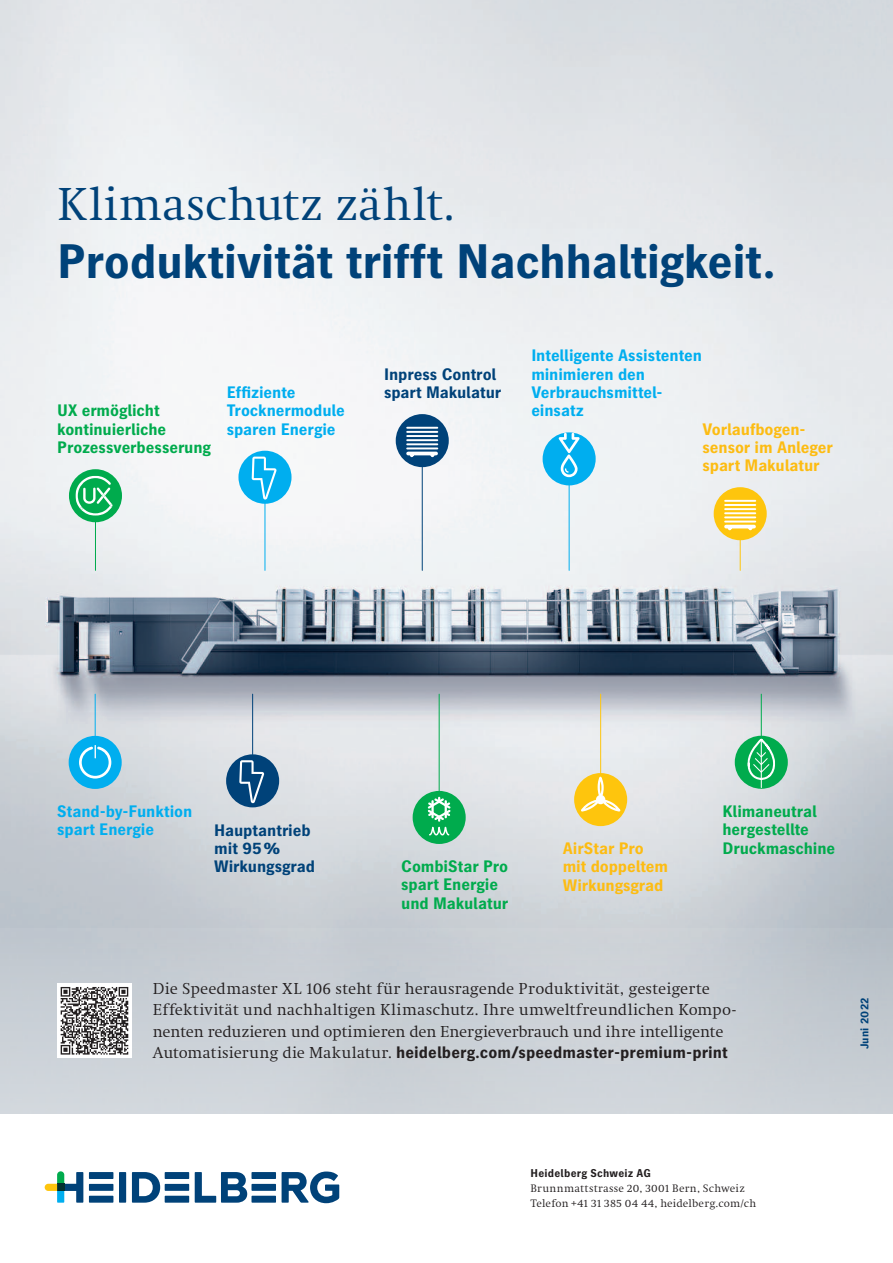
<style>
.page{position:relative;width:893px;height:1263px;background:#fff}
.page>*{position:absolute;margin:0;border:0;box-sizing:border-box;transform-origin:0 0}
.t1{font:700 48px "Heidelberg Gothic Ml";letter-spacing:-.005em;color:#004279}
.t2{font:48px "Heidelberg Antiqua ML";letter-spacing:.005em;color:#004279}
.t3{font:16.5px/21.3px "Heidelberg Antiqua ML";color:#231f20}
.t4{font:700 16.5px/18.3px "Heidelberg Gothic Ml";letter-spacing:-.005em;color:#00aeef}
.t5{font:700 16.5px/18.3px "Heidelberg Gothic Ml";letter-spacing:-.005em;color:#00ab4d}
.t6{font:700 16.5px/18.3px "Heidelberg Gothic Ml";letter-spacing:-.005em;color:#fdbc12}
.t7{font:700 16.5px "Heidelberg Gothic Ml";letter-spacing:.005em;color:#231f20}
.t8{font:700 16.5px/18.3px "Heidelberg Gothic Ml";letter-spacing:-.005em;color:#004279}
.t9{font:11.25px/14.9px "Heidelberg Antiqua ML";letter-spacing:.02em;color:#231f20}
.t10{font:700 11.25px "Heidelberg Gothic Ml";letter-spacing:.02em;color:#231f20}
.t11{font:700 11.25px "Heidelberg Gothic Ml";letter-spacing:.015em;color:#004279}
.s1{font-family:"Heidelberg Antiqua ML";font-weight:400}
</style>
<div class="page">
<img style="left:0;top:0;width:893px;height:928px">
<div style="left:0;top:928px;width:893px;height:186px;background:#cbd0d6"></div>
<svg style="left:132px;top:1172px;width:28px;height:31px"></svg>
<div style="left:119px;top:1172px;width:7px;height:31px;background:#004279"></div>
<div style="left:89px;top:1172px;width:24px;height:7px;background:#004279"></div>
<div style="left:89px;top:1184px;width:24px;height:7px;background:#004279"></div>
<div style="left:89px;top:1196px;width:24px;height:7px;background:#004279"></div>
<div style="left:165px;top:1172px;width:24px;height:7px;background:#004279"></div>
<div style="left:165px;top:1184px;width:24px;height:7px;background:#004279"></div>
<div style="left:165px;top:1196px;width:24px;height:7px;background:#004279"></div>
<svg style="left:195px;top:1172px;width:52px;height:31px"></svg>
<div style="left:251px;top:1172px;width:25px;height:7px;background:#004279"></div>
<div style="left:251px;top:1184px;width:25px;height:7px;background:#004279"></div>
<div style="left:251px;top:1196px;width:25px;height:7px;background:#004279"></div>
<svg style="left:282px;top:1171px;width:57px;height:32px"></svg>
<svg style="left:45px;top:1171px;width:38px;height:32px"></svg>
<hr style="left:264px;top:501px;width:1px;height:69px;background:#00aeef">
<hr style="left:95px;top:520px;width:1px;height:50px;background:#00ab4d">
<hr style="left:422px;top:462px;width:1px;height:108px;background:#004279">
<hr style="left:761px;top:694px;width:1px;height:45px;background:#00ab4d">
<hr style="left:95px;top:694px;width:1px;height:47px;background:#00aeef">
<hr style="left:252px;top:694px;width:1px;height:60px;background:#004279">
<hr style="left:439px;top:694px;width:1px;height:106px;background:#00ab4d">
<hr style="left:600px;top:694px;width:1px;height:91px;background:#fec50d">
<hr style="left:569px;top:482px;width:1px;height:88px;background:#00aeef">
<hr style="left:740px;top:539px;width:1px;height:31px;background:#fec50d">
<div style="left:69px;top:736px;width:53px;height:53px;background:#00aeef;border-radius:50%"></div>
<svg style="left:79px;top:745px;width:32px;height:33px"></svg>
<div style="left:69px;top:469px;width:53px;height:53px;background:#00ab4d;border-radius:50%"></div>
<svg style="left:75px;top:476px;width:38px;height:40px"></svg>
<div style="left:238px;top:451px;width:54px;height:53px;background:#00aeef;border-radius:50%"></div>
<svg style="left:252px;top:457px;width:25px;height:42px"></svg>
<div style="left:543px;top:432px;width:53px;height:53px;background:#00aeef;border-radius:50%"></div>
<svg style="left:559px;top:433px;width:21px;height:44px"></svg>
<div style="left:574px;top:773px;width:53px;height:53px;background:#fec50d;border-radius:50%"></div>
<div style="left:598px;top:777px;width:6px;height:21px;border:2px solid #fff;border-radius:50%"></div>
<svg style="left:581px;top:797px;width:40px;height:15px"></svg>
<div style="left:413px;top:791px;width:53px;height:53px;background:#00ab4d;border-radius:50%"></div>
<svg style="left:427px;top:796px;width:24px;height:40px"></svg>
<svg style="left:396px;top:414px;width:53px;height:53px;background:#114f82"></svg>
<hr style="left:408px;top:452px;width:28px;height:3px;background:#fff">
<hr style="left:407px;top:447px;width:30px;height:2px;background:#fff">
<hr style="left:407px;top:443px;width:30px;height:2px;background:#fff">
<hr style="left:407px;top:431px;width:30px;height:2px;background:#fff">
<hr style="left:407px;top:435px;width:30px;height:2px;background:#fff">
<hr style="left:407px;top:439px;width:30px;height:2px;background:#fff">
<hr style="left:407px;top:427px;width:30px;height:2px;background:#fff">
<svg style="left:714px;top:487px;width:53px;height:53px;background:#fdc920"></svg>
<hr style="left:726px;top:525px;width:28px;height:3px;background:#fff">
<hr style="left:725px;top:521px;width:30px;height:1px;background:#fff">
<hr style="left:725px;top:516px;width:30px;height:2px;background:#fff">
<hr style="left:725px;top:504px;width:30px;height:2px;background:#fff">
<hr style="left:725px;top:508px;width:30px;height:2px;background:#fff">
<hr style="left:725px;top:512px;width:30px;height:2px;background:#fff">
<hr style="left:725px;top:500px;width:30px;height:2px;background:#fff">
<div style="left:735px;top:736px;width:53px;height:53px;background:#00ab4d;border-radius:50%"></div>
<hr style="left:761px;top:739px;width:1px;height:48px;background:#fff">
<svg style="left:747px;top:739px;width:28px;height:42px"></svg>
<div style="left:226px;top:754px;width:53px;height:53px;background:#004279;border-radius:50%"></div>
<svg style="left:239px;top:760px;width:25px;height:43px"></svg>
<div style="left:57px;top:983px;width:75px;height:75px;background:#fff"></div>
<svg style="left:60px;top:987px;width:69px;height:68px"></svg>
<svg style="left:61px;top:987px;width:67px;height:67px"></svg>
<h1 class="t2" style="left:57px;top:188px;width:400px">Klimaschutz zählt.</h1>
<h1 class="t1" style="left:57px;top:244px;width:720px">Produktivität trifft Nachhaltigkeit.</h1>
<p class="t4" style="left:531px;top:348px;width:172px">Intelligente Assistenten minimieren den<br>Verbrauchsmittel-</p>
<p class="t8" style="left:384px;top:366px;width:119px">Inpress Control spart Makulatur</p>
<p class="t4" style="left:227px;top:385px;width:120px">Effiziente<br>Trocknermodule sparen Energie</p>
<p class="t5" style="left:57px;top:403px;width:104px">UX ermöglicht</p>
<p class="t4" style="left:531px;top:403px;width:54px">einsatz</p>
<p class="t5" style="left:57px;top:421px;width:155px">kontinuierliche<br>Prozessverbesserung</p>
<p class="t6" style="left:702px;top:421px;width:132px">Vorlaufbogen&shy;sensor im Anleger spart Makulatur</p>
<p class="t4" style="left:57px;top:804px;width:137px">Stand-by-Funktion spart Energie</p>
<p class="t8" style="left:214px;top:822px;width:102px">Hauptantrieb mit 95 %<br>Wirkungsgrad</p>
<p class="t5" style="left:401px;top:859px;width:108px">CombiStar Pro spart Energie und Makulatur</p>
<p class="t6" style="left:563px;top:840px;width:107px">AirStar Pro mit doppeltem<br>Wirkungsgrad</p>
<p class="t5" style="left:722px;top:804px;width:114px">Klimaneutral hergestellte<br>Druckmaschine</p>
<p class="t3" style="left:153px;top:980px;width:585px">Die Speedmaster XL 106 steht für herausragende Produktivität, gesteigerte<br>Effektivität und nachhaltigen Klimaschutz. Ihre umweltfreundlichen Kompo&shy;nenten reduzieren und optimieren den Energieverbrauch und ihre intelligente</p>
<p class="t7" style="left:153px;top:1046px;width:576px"><span class="s1">Automatisierung die Makulatur.</span> heidelberg.com/speedmaster-premium-print</p>
<p class="t11" style="left:860px;top:1049px;width:53px;rotate:-90deg">Juni 2022</p>
<p class="t10" style="left:531px;top:1169px;width:122px">Heidelberg Schweiz AG</p>
<p class="t9" style="left:531px;top:1182px;width:227px">Brunnmattstrasse 20, 3001 Bern, Schweiz<br>Telefon +41 31 385 04 44, heidelberg.com/ch</p>
</div>
